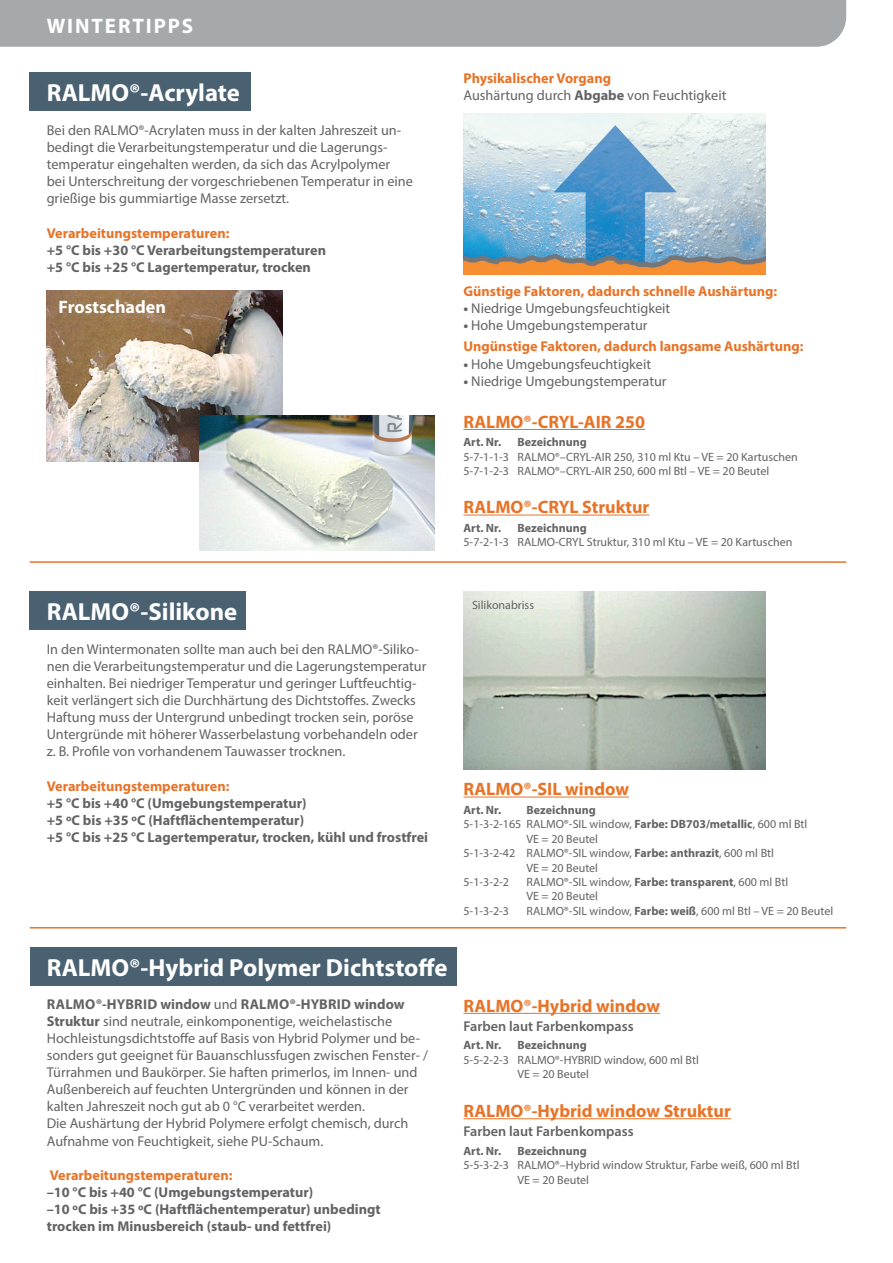
<style>
.page{position:relative;width:893px;height:1263px;background:#fff}
.page>*{position:absolute;margin:0;border:0;box-sizing:border-box;transform-origin:0 0}
.t1{font:700 24.75px "Myriad Pro";color:#fff}
.t2{font:700 21px "Myriad Pro";letter-spacing:.09em;color:#fff}
.t3{font:700 18px "Myriad Pro";color:#e87327}
.t4{font:700 18px "Myriad Pro";color:#fff}
.t5{font:14.25px/17.1px "Myriad Pro";color:#636366}
.t6{font:700 14.25px/17.1px "Myriad Pro";color:#636366}
.t7{font:700 14.25px/21.3px "Myriad Pro";color:#e87327}
.t8{font:600 14.25px "Myriad Pro";color:#636366}
.t9{font:12px/14.4px "Myriad Pro";color:#636366}
.t10{font:700 12px "Myriad Pro";color:#636366}
.s1{font-weight:700;color:#e87327}
.s2{font-weight:700}
.s3{color:#636366}
.s4{font-weight:400;color:#636366}
</style>
<div class="page">
<div style="left:30px;top:72px;width:221px;height:39px;background:#496171"></div>
<div style="left:30px;top:591px;width:216px;height:38px;background:#496171"></div>
<img style="left:463px;top:591px;width:302px;height:179px">
<div style="left:30px;top:947px;width:426px;height:38px;background:#496171"></div>
<hr style="left:30px;top:927px;width:816px;height:1px;background:#e87327">
<div style="left:0;top:0;width:846px;height:47px;background:#a6a9ac"></div>
<img style="left:463px;top:113px;width:302px;height:162px">
<img style="left:47px;top:291px;width:235px;height:171px">
<img style="left:199px;top:416px;width:235px;height:134px">
<hr style="left:463px;top:1013px;width:197px;height:1px;background:#e87327">
<hr style="left:463px;top:1118px;width:268px;height:1px;background:#e87327">
<hr style="left:463px;top:429px;width:182px;height:1px;background:#e87327">
<hr style="left:463px;top:515px;width:186px;height:1px;background:#e87327">
<hr style="left:463px;top:797px;width:166px;height:1px;background:#e87327">
<hr style="left:30px;top:561px;width:816px;height:2px;background:#e87327">
<h2 class="t2" style="left:47px;top:12px;width:148px">WINTERTIPPS</h2>
<h1 class="t1" style="left:47px;top:76px;width:195px">RALMO®-Acrylate</h1>
<p class="t5" style="left:47px;top:121px;width:368px">Bei den RALMO®-Acrylaten muss in der kalten Jahreszeit un&shy;bedingt die Verarbeitungstemperatur und die Lagerungs&shy;temperatur eingehalten werden, da sich das Acrylpolymer<br>bei Unterschreitung der vorgeschriebenen Temperatur in eine grießige bis gummiartige Masse zersetzt.</p>
<p class="t7" style="left:47px;top:222px;width:184px">Verarbeitungstemperaturen:</p>
<p class="t6" style="left:47px;top:241px;width:281px">+5 °C bis +30 °C Verarbeitungstemperaturen +5 °C bis +25 °C Lagertemperatur, trocken</p>
<p class="t4" style="left:59px;top:296px;width:109px">Frostschaden</p>
<p class="t5" style="left:463px;top:69px;width:264px"><span class="s1">Physikalischer Vorgang<br></span>Aushärtung durch <span class="s2">Abgabe</span> von Feuchtigkeit</p>
<p class="t7" style="left:463px;top:280px;width:315px">Günstige Faktoren, dadurch schnelle Aushärtung:</p>
<p class="t5" style="left:463px;top:299px;width:208px"><span class="s2">•</span> Niedrige Umgebungsfeuchtigkeit</p>
<p class="t7" style="left:463px;top:314px;width:341px"><span class="s3">•</span> <span class="s4">Hohe Umgebungstemperatur<br></span>Ungünstige Faktoren, dadurch langsame Aushärtung:</p>
<p class="t5" style="left:463px;top:355px;width:189px"><span class="s2">•</span> Hohe Umgebungsfeuchtigkeit</p>
<p class="t5" style="left:463px;top:372px;width:205px"><span class="s2">•</span> Niedrige Umgebungstemperatur</p>
<p class="t3" style="left:463px;top:410px;width:183px">RALMO®-CRYL-AIR 250</p>
<p class="t10" style="left:463px;top:434px;width:39px">Art. Nr.</p>
<p class="t10" style="left:517px;top:434px;width:71px">Bezeichnung</p>
<p class="t9" style="left:463px;top:449px;width:336px">5-7-1-1-3 RALMO®–CRYL-AIR 250, 310 ml Ktu – VE = 20 Kartuschen<br>5-7-1-2-3 RALMO®–CRYL-AIR 250, 600 ml Btl – VE = 20 Beutel</p>
<p class="t3" style="left:463px;top:495px;width:187px">RALMO®-CRYL Struktur</p>
<p class="t10" style="left:463px;top:520px;width:39px">Art. Nr.</p>
<p class="t10" style="left:517px;top:520px;width:71px">Bezeichnung</p>
<p class="t9" style="left:463px;top:535px;width:330px">5-7-2-1-3 RALMO-CRYL Struktur, 310 ml Ktu – VE = 20 Kartuschen</p>
<h1 class="t1" style="left:47px;top:595px;width:192px">RALMO®-Silikone</h1>
<p class="t5" style="left:47px;top:640px;width:381px">In den Wintermonaten sollte man auch bei den RALMO®-Siliko&shy;nen die Verarbeitungstemperatur und die Lagerungstemperatur einhalten. Bei niedriger Temperatur und geringer Luftfeuchtig&shy;keit verlängert sich die Durchhärtung des Dichtstoffes. Zwecks Haftung muss der Untergrund unbedingt trocken sein, poröse Untergründe mit höherer Wasserbelastung vorbehandeln oder z. B. Profile von vorhandenem Tauwasser trocknen.</p>
<p class="t7" style="left:47px;top:775px;width:184px">Verarbeitungstemperaturen:</p>
<p class="t6" style="left:47px;top:794px;width:383px">+5 °C bis +40 °C (Umgebungstemperatur)<br>+5 ºC bis +35 ºC (Haftflächentemperatur)<br>+5 °C bis +25 °C Lagertemperatur, trocken, kühl und frostfrei</p>
<h1 class="t1" style="left:47px;top:951px;width:402px">RALMO®-Hybrid Polymer Dichtstoffe</h1>
<p class="t5" style="left:47px;top:995px;width:383px"><span class="s2">RALMO®-HYBRID window</span> und <span class="s2">RALMO®-HYBRID window Struktur</span> sind neutrale, einkomponentige, weichelastische Hochleistungsdichtstoffe auf Basis von Hybrid Polymer und be&shy;sonders gut geeignet für Bauanschlussfugen zwischen Fenster- / Türrahmen und Baukörper. Sie haften primerlos, im Innen- und Außenbereich auf feuchten Untergründen und können in der kalten Jahreszeit noch gut ab 0 °C verarbeitet werden.<br>Die Aushärtung der Hybrid Polymere erfolgt chemisch, durch Aufnahme von Feuchtigkeit, siehe PU-Schaum.</p>
<p class="t7" style="left:50px;top:1164px;width:184px">Verarbeitungstemperaturen:</p>
<p class="t6" style="left:47px;top:1183px;width:335px">–10 °C bis +40 °C (Umgebungstemperatur)<br>–10 ºC bis +35 ºC (Haftflächentemperatur) unbedingt trocken im Minusbereich (staub- und fettfrei)</p>
<p class="t9" style="left:472px;top:597px;width:64px">Silikonabriss</p>
<p class="t3" style="left:463px;top:777px;width:167px">RALMO®-SIL window</p>
<p class="t10" style="left:463px;top:802px;width:39px">Art. Nr.</p>
<p class="t10" style="left:526px;top:802px;width:71px">Bezeichnung</p>
<p class="t9" style="left:463px;top:817px;width:345px">5-1-3-2-165 RALMO®-SIL window, <span class="s2">Farbe: DB703/metallic</span>, 600 ml Btl</p>
<p class="t9" style="left:526px;top:831px;width:73px">VE = 20 Beutel</p>
<p class="t9" style="left:463px;top:846px;width:312px">5-1-3-2-42 RALMO®-SIL window, <span class="s2">Farbe: anthrazit</span>, 600 ml Btl</p>
<p class="t9" style="left:526px;top:860px;width:73px">VE = 20 Beutel</p>
<p class="t9" style="left:463px;top:874px;width:47px">5-1-3-2-2</p>
<p class="t9" style="left:526px;top:874px;width:263px">RALMO®-SIL window, <span class="s2">Farbe: transparent</span>, 600 ml Btl<br>VE = 20 Beutel</p>
<p class="t9" style="left:463px;top:903px;width:47px">5-1-3-2-3</p>
<p class="t9" style="left:526px;top:903px;width:308px">RALMO®-SIL window, <span class="s2">Farbe: weiß</span>, 600 ml Btl – VE = 20 Beutel</p>
<p class="t3" style="left:463px;top:994px;width:198px">RALMO®-Hybrid window</p>
<p class="t8" style="left:463px;top:1017px;width:172px">Farben laut Farbenkompass</p>
<p class="t10" style="left:463px;top:1037px;width:39px">Art. Nr.</p>
<p class="t10" style="left:517px;top:1037px;width:71px">Bezeichnung</p>
<p class="t9" style="left:517px;top:1052px;width:183px;text-indent:-54px">5-5-2-2-3 RALMO®-HYBRID window, 600 ml Btl<br>VE = 20 Beutel</p>
<p class="t3" style="left:463px;top:1099px;width:269px">RALMO®-Hybrid window Struktur</p>
<p class="t8" style="left:463px;top:1122px;width:172px">Farben laut Farbenkompass</p>
<p class="t10" style="left:463px;top:1143px;width:39px">Art. Nr.</p>
<p class="t10" style="left:517px;top:1143px;width:71px">Bezeichnung</p>
<p class="t9" style="left:517px;top:1158px;width:283px;text-indent:-54px">5-5-3-2-3 RALMO®–Hybrid window Struktur, Farbe weiß, 600 ml Btl<br>VE = 20 Beutel</p>
</div>
